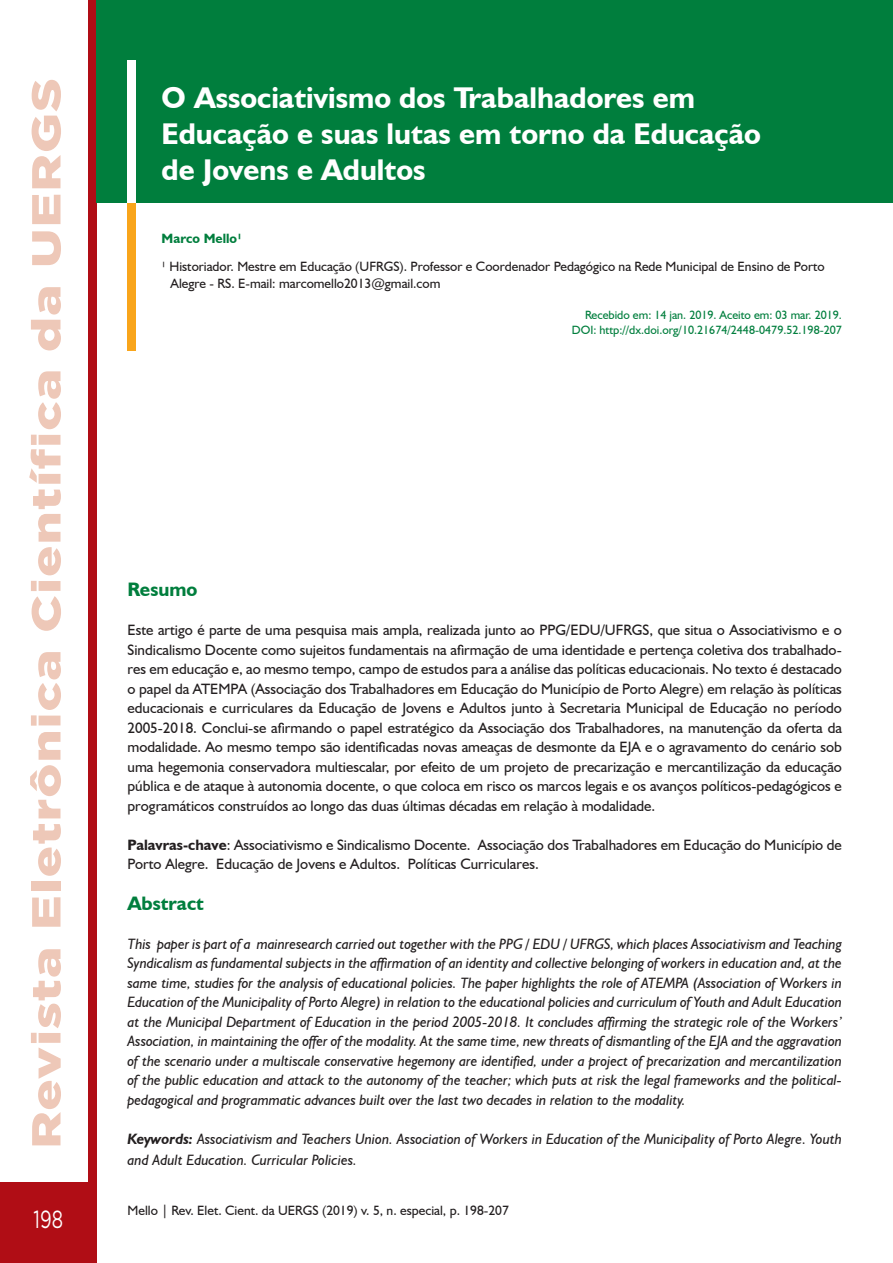
<style>
.page{position:relative;width:893px;height:1263px;background:#fff}
.page>*{position:absolute;margin:0;border:0;box-sizing:border-box;transform-origin:0 0}
.t1{font:900 40.5px "Gotham";letter-spacing:.025em;color:#eec8b8;scale:1.28 1}
.t2{font:700 30px/36px "Humanist 521 BT";color:#fff}
.t3{font:24.75px "Gotham";color:#fff;scale:.73 1}
.t4{font:700 19.5px "Humanist 521 BT";color:#007e3d}
.t5{font:15px/19.5px "Humanist 521 BT";color:#231f20;text-align:justify}
.t6{font:italic 15px/19.5px "Humanist 521 BT";color:#231f20;text-align:justify}
.t7{font:13.5px/16.5px "Humanist 521 BT";color:#231f20}
.t8{font:700 13.5px "Humanist 521 BT";color:#007e3d}
.t9{font:12px/15px "Humanist 521 BT";color:#007e3d;text-align:right}
.s1{font-weight:700}
</style>
<div class="page">
<div style="left:88px;top:0;width:9px;height:1182px;background:#b00d15"></div>
<div style="left:0;top:1182px;width:97px;height:81px;background:#b00d15"></div>
<div style="left:97px;top:0;width:796px;height:203px;background:#007e3d"></div>
<div style="left:128px;top:60px;width:8px;height:159px;background:#fff"></div>
<div style="left:128px;top:203px;width:8px;height:148px;background:#f9a51b"></div>
<h1 class="t1" style="left:23px;top:1148px;width:838px;rotate:-90deg">Revista Eletrônica Científica da UERGS</h1>
<h2 class="t2" style="left:162px;top:79px;width:601px">O Associativismo dos Trabalhadores em<br>Educação e suas lutas em torno da Educação de Jovens e Adultos</h2>
<p class="t8" style="left:162px;top:230px;width:82px">Marco Mello¹</p>
<p class="t7" style="left:171px;top:258px;width:656px;text-indent:-9px">¹ Historiador. Mestre em Educação (UFRGS). Professor e Coordenador Pedagógico na Rede Municipal de Ensino de Porto<br>Alegre - RS. E-mail: marcomello2013@gmail.com</p>
<p class="t9" style="left:572px;top:307px;width:272px">Recebido em: 14 jan. 2019. Aceito em: 03 mar. 2019.<br>DOI: http://dx.doi.org/10.21674/2448-0479.52.198-207</p>
<h3 class="t4" style="left:128px;top:578px;width:71px">Resumo</h3>
<p class="t5" style="left:128px;top:620px;width:716px">Este artigo é parte de uma pesquisa mais ampla, realizada junto ao PPG/EDU/UFRGS, que situa o Associativismo e o Sindicalismo Docente como sujeitos fundamentais na afirmação de uma identidade e pertença coletiva dos trabalhado&shy;res em educação e, ao mesmo tempo, campo de estudos para a análise das políticas educacionais. No texto é destacado o papel da ATEMPA (Associação dos Trabalhadores em Educação do Município de Porto Alegre) em relação às políticas educacionais e curriculares da Educação de Jovens e Adultos junto à Secretaria Municipal de Educação no período 2005-2018. Conclui-se afirmando o papel estratégico da Associação dos Trabalhadores, na manutenção da oferta da modalidade. Ao mesmo tempo são identificadas novas ameaças de desmonte da EJA e o agravamento do cenário sob uma hegemonia conservadora multiescalar, por efeito de um projeto de precarização e mercantilização da educação pública e de ataque à autonomia docente, o que coloca em risco os marcos legais e os avanços políticos-pedagógicos e programáticos construídos ao longo das duas últimas décadas em relação à modalidade.</p>
<p class="t5" style="left:128px;top:835px;width:716px"><span class="s1">Palavras-chave</span>: Associativismo e Sindicalismo Docente. Associação dos Trabalhadores em Educação do Município de<br>Porto Alegre. Educação de Jovens e Adultos. Políticas Curriculares.</p>
<h3 class="t4" style="left:128px;top:891px;width:78px">Abstract</h3>
<p class="t6" style="left:128px;top:934px;width:716px">This paper is part of a mainresearch carried out together with the PPG / EDU / UFRGS, which places Associativism and Teaching Syndicalism as fundamental subjects in the affirmation of an identity and collective belonging of workers in education and, at the same time, studies for the analysis of educational policies. The paper highlights the role of ATEMPA (Association of Workers in Education of the Municipality of Porto Alegre) in relation to the educational policies and curriculum of Youth and Adult Education at the Municipal Department of Education in the period 2005-2018. It concludes affirming the strategic role of the Workers’ Association, in maintaining the offer of the modality. At the same time, new threats of dismantling of the EJA and the aggravation of the scenario under a multiscale conservative hegemony are identified, under a project of precarization and mercantilization of the public education and attack to the autonomy of the teacher; which puts at risk the legal frameworks and the political&shy;pedagogical and programmatic advances built over the last two decades in relation to the modality.</p>
<p class="t6" style="left:128px;top:1128px;width:716px;line-height:21px"><span class="s1">Keywords:</span> Associativism and Teachers Union. Association of Workers in Education of the Municipality of Porto Alegre. Youth and Adult Education. Curricular Policies.</p>
<h3 class="t3" style="left:34px;top:1205px;width:42px">198</h3>
<p class="t7" style="left:128px;top:1201px;width:383px">Mello | Rev. Elet. Cient. da UERGS (2019) v. 5, n. especial, p. 198-207</p>
</div>
